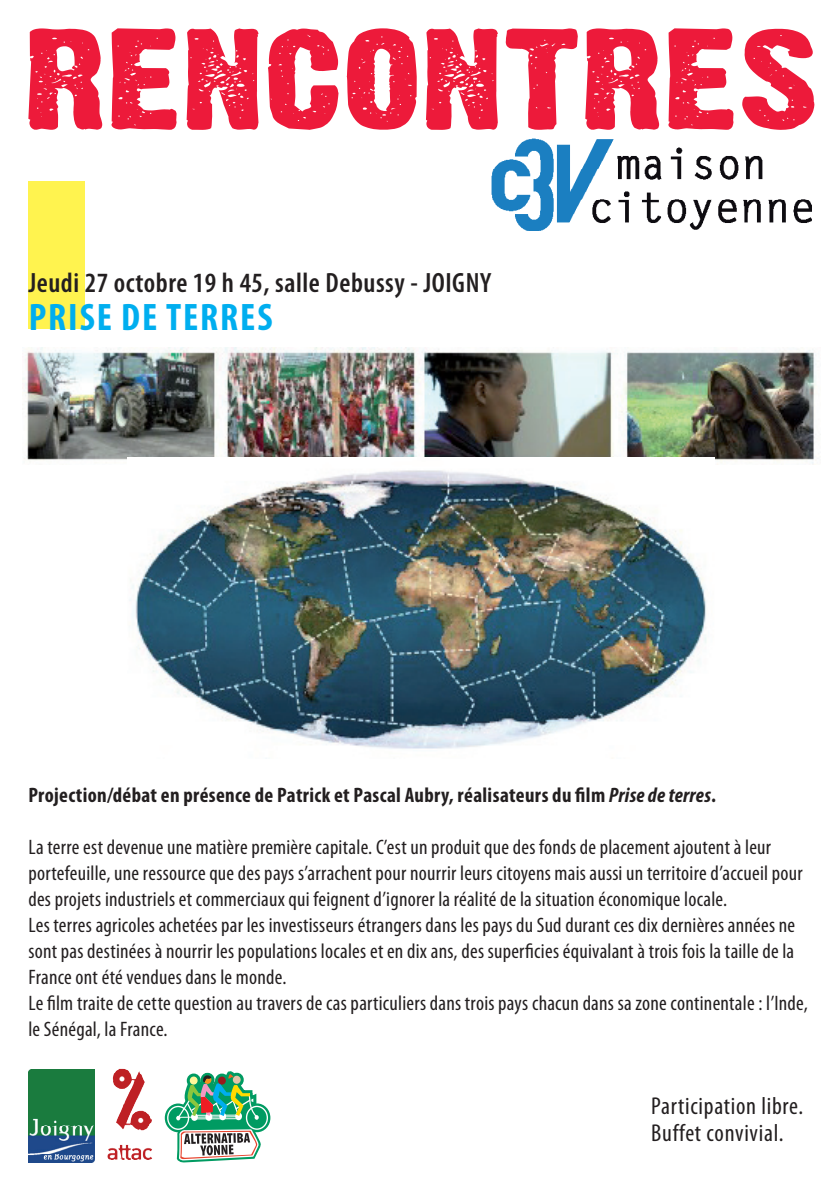
<style>
.page{position:relative;width:840px;height:1191px;background:#fff}
.page>*{position:absolute;margin:0;border:0;box-sizing:border-box;transform-origin:0 0}
.t1{font:700 condensed 38.4px "Myriad Pro";letter-spacing:.05em;color:#00aeef}
.t2{font:600 condensed 28px "Myriad Pro";letter-spacing:.02em;color:#231f20}
.t3{font:condensed 24.4px/27px "Myriad Pro";letter-spacing:.03em;color:#231f20}
.t4{font:condensed 21px/26px "Myriad Pro";letter-spacing:.01em;color:#231f20}
.t5{font:700 condensed 21px "Myriad Pro";letter-spacing:.015em;color:#231f20}
.s1{font-style:italic}
</style>
<div class="page">
<svg style="left:28px;top:28px;width:786px;height:102px;fill:#ed1a3a"></svg>
<img style="left:491px;top:139px;width:320px;height:92px">
<img style="left:28px;top:1069px;width:66px;height:93px">
<div style="left:28px;top:181px;width:57px;height:148px;background:#fff34f"></div>
<img style="left:23px;top:347px;width:793px;height:118px">
<img style="left:128px;top:457px;width:586px;height:292px">
<div style="left:165px;top:1103px;width:26px;height:29px;border:6px solid #009b62;border-radius:50%"></div>
<div style="left:243px;top:1103px;width:27px;height:29px;border:6px solid #009b62;border-radius:50%"></div>
<div style="left:167px;top:1105px;width:22px;height:25px;border:1px solid #fff;border-radius:50%"></div>
<div style="left:246px;top:1105px;width:22px;height:24px;border:1px solid #fff;border-radius:50%"></div>
<svg style="left:169px;top:1071px;width:96px;height:92px"></svg>
<img style="left:107px;top:1068px;width:45px;height:92px">
<h2 class="t2" style="left:28px;top:265px;width:464px">Jeudi 27 octobre 19 h 45, salle Debussy - JOIGNY</h2>
<h1 class="t1" style="left:29px;top:293px;width:245px">PRISE DE TERRES</h1>
<p class="t5" style="left:28px;top:781px;width:688px">Projection/débat en présence de Patrick et Pascal Aubry, réalisateurs du film <span class="s1">Prise de terres</span>.</p>
<p class="t4" style="left:28px;top:833px;width:780px">La terre est devenue une matière première capitale. C’est un produit que des fonds de placement ajoutent à leur portefeuille, une ressource que des pays s’arrachent pour nourrir leurs citoyens mais aussi un territoire d’accueil pour des projets industriels et commerciaux qui feignent d’ignorer la réalité de la situation économique locale.<br>Les terres agricoles achetées par les investisseurs étrangers dans les pays du Sud durant ces dix dernières années ne sont pas destinées à nourrir les populations locales et en dix ans, des superficies équivalant à trois fois la taille de la France ont été vendues dans le monde.<br>Le film traite de cette question au travers de cas particuliers dans trois pays chacun dans sa zone continentale : l’Inde, le Sénégal, la France.</p>
<p class="t3" style="left:651px;top:1091px;width:153px">Participation libre.<br>Buffet convivial.</p>
</div>
